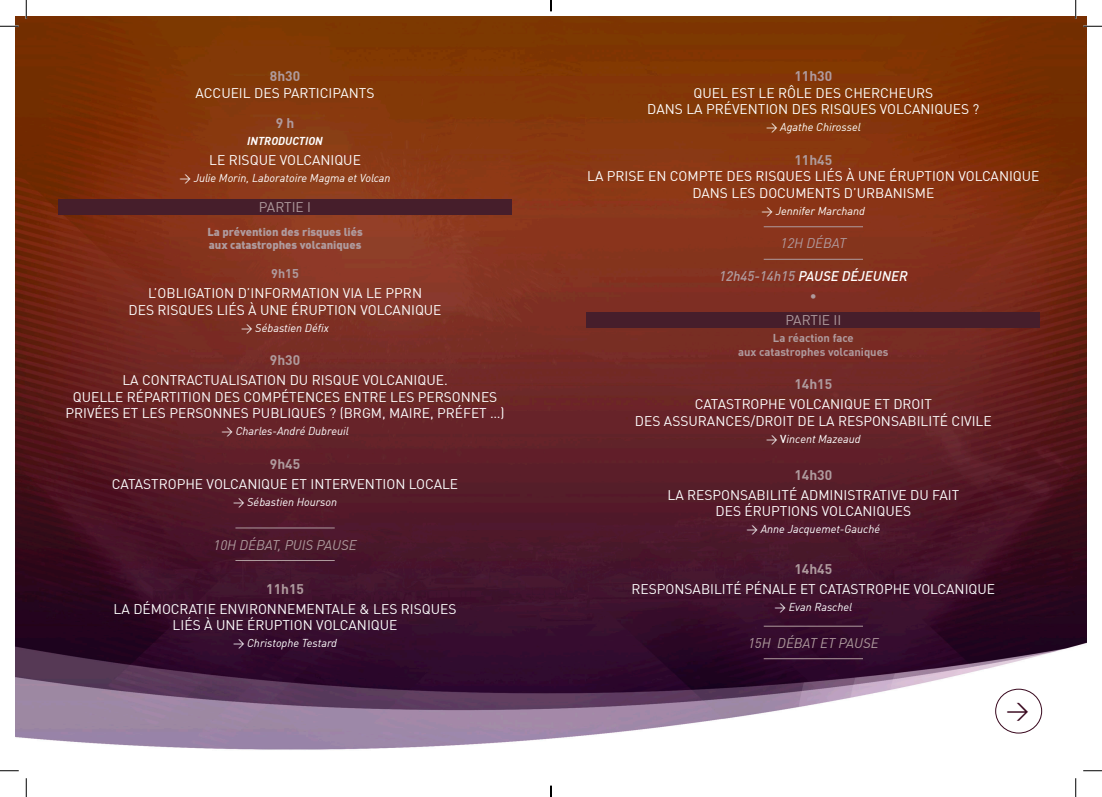
<style>
.page{position:relative;width:1102px;height:797px;background:#fff}
.page>*{position:absolute;margin:0;border:0;box-sizing:border-box;transform-origin:0 0}
.t1{font:22.5px "DIN Offc";color:#38071d}
.t2{font:13.75px/16.5px "DIN Offc";color:#fff;text-align:center}
.t3{font:italic 13.75px "DIN Offc";color:#af9b9e}
.t4{font:700 13.75px "DIN Offc";color:#af9b9e}
.t5{font:italic 500 13.75px "DIN Offc";color:#fff}
.t6{font:13.75px "DIN Offc";color:#af9b9e}
.t7{font:500 13.75px "DIN Offc";color:#af9b9e}
.t8{font:700 12.5px "DIN Offc";color:#af9b9e}
.t9{font:italic 11.25px "DIN Offc";color:#fff}
.t10{font:900 11.25px/13.5px "DIN Offc";color:#af9b9e}
.t11{font:700 11.25px/13.5px "DIN Offc";color:#af9b9e;text-align:center}
.t12{font:italic 700 11.25px "DIN Offc";color:#fff}
.s1{font-weight:700;color:#af9b9e}
.s2{font-style:normal}
.s3{color:#af9b9e}
.s4{font-weight:500;font-style:normal}
</style>
<div class="page">
<img style="left:16px;top:16px;width:1070px;height:734px">
<div style="left:58px;top:199px;width:454px;height:16px;background:#461e2b"></div>
<hr style="left:235px;top:527px;width:100px;height:1px;background:#af9b9e">
<hr style="left:235px;top:560px;width:100px;height:1px;background:#af9b9e">
<hr style="left:763px;top:226px;width:99px;height:1px;background:#af9b9e">
<hr style="left:763px;top:259px;width:99px;height:1px;background:#af9b9e">
<div style="left:586px;top:313px;width:454px;height:15px;background:#461e2b"></div>
<hr style="left:763px;top:626px;width:99px;height:1px;background:#af9b9e">
<hr style="left:763px;top:658px;width:99px;height:1px;background:#af9b9e">
<div style="left:995px;top:689px;width:46px;height:44px;border:1px solid #38071d;border-radius:50%"></div>
<svg style="left:0;top:25px;width:19px;height:2px"></svg>
<svg style="left:1083px;top:25px;width:18px;height:2px"></svg>
<svg style="left:0;top:770px;width:19px;height:1px"></svg>
<svg style="left:1083px;top:770px;width:18px;height:1px"></svg>
<svg style="left:25px;top:0;width:2px;height:19px"></svg>
<svg style="left:25px;top:778px;width:2px;height:19px"></svg>
<svg style="left:1074px;top:0;width:2px;height:19px"></svg>
<svg style="left:1075px;top:778px;width:1px;height:19px"></svg>
<svg style="left:550px;top:785px;width:1px;height:12px"></svg>
<p class="t2" style="left:195px;top:68px;width:180px"><span class="s1">8h30<br></span>ACCUEIL DES PARTICIPANTS</p>
<p class="t4" style="left:276px;top:114px;width:20px">9 h</p>
<p class="t12" style="left:247px;top:133px;width:77px">INTRODUCTION</p>
<p class="t2" style="left:209px;top:151px;width:153px">LE RISQUE VOLCANIQUE</p>
<p class="t9" style="left:179px;top:171px;width:212px"><span class="s2">→</span> Julie Morin, Laboratoire Magma et Volcan</p>
<p class="t6" style="left:259px;top:198px;width:54px">PARTIE I</p>
<p class="t10" style="left:207px;top:224px;width:157px">La prévention des risques liés aux catastrophes volcaniques</p>
<p class="t8" style="left:271px;top:265px;width:29px">9h15</p>
<p class="t2" style="left:129px;top:284px;width:314px">L’OBLIGATION D’INFORMATION VIA LE PPRN<br>DES RISQUES LIÉS À UNE ÉRUPTION VOLCANIQUE</p>
<p class="t9" style="left:241px;top:320px;width:89px"><span class="s2">→</span> Sébastien Défix</p>
<p class="t4" style="left:270px;top:351px;width:32px">9h30</p>
<p class="t2" style="left:65px;top:372px;width:441px">LA CONTRACTUALISATION DU RISQUE VOLCANIQUE.<br>QUELLE RÉPARTITION DES COMPÉTENCES ENTRE LES PERSONNES<br>PRIVÉES ET LES PERSONNES PUBLIQUES ? (BRGM, MAIRE, PRÉFET …)</p>
<p class="t9" style="left:221px;top:424px;width:128px"><span class="s2">→</span> Charles-André Dubreuil</p>
<p class="t4" style="left:270px;top:455px;width:32px">9h45</p>
<p class="t2" style="left:112px;top:475px;width:348px">CATASTROPHE VOLCANIQUE ET INTERVENTION LOCALE</p>
<p class="t9" style="left:233px;top:495px;width:106px"><span class="s2">→</span> Sébastien Hourson</p>
<p class="t3" style="left:213px;top:536px;width:144px">10H DÉBAT, PUIS PAUSE</p>
<p class="t4" style="left:266px;top:579px;width:39px">11h15</p>
<p class="t2" style="left:114px;top:600px;width:344px">LA DÉMOCRATIE ENVIRONNEMENTALE &amp; LES RISQUES<br>LIÉS À UNE ÉRUPTION VOLCANIQUE</p>
<p class="t9" style="left:233px;top:636px;width:106px"><span class="s2">→</span> Christophe Testard</p>
<p class="t2" style="left:647px;top:68px;width:333px"><span class="s1">11h30<br></span>QUEL EST LE RÔLE DES CHERCHEURS<br>DANS LA PRÉVENTION DES RISQUES VOLCANIQUES ?</p>
<p class="t9" style="left:766px;top:120px;width:96px"><span class="s2">→</span> Agathe Chirossel</p>
<p class="t2" style="left:587px;top:151px;width:454px"><span class="s1">11h45<br></span>LA PRISE EN COMPTE DES RISQUES LIÉS À UNE ÉRUPTION VOLCANIQUE<br>DANS LES DOCUMENTS D’URBANISME</p>
<p class="t9" style="left:761px;top:204px;width:105px"><span class="s2">→</span> Jennifer Marchand</p>
<p class="t3" style="left:780px;top:235px;width:67px">12H DÉBAT</p>
<p class="t5" style="left:719px;top:268px;width:190px"><span class="s3">12h45-14h15</span> PAUSE DÉJEUNER</p>
<p class="t7" style="left:809px;top:288px;width:9px">•</p>
<p class="t6" style="left:785px;top:311px;width:58px">PARTIE II</p>
<p class="t11" style="left:738px;top:331px;width:152px">La réaction face<br>aux catastrophes volcaniques</p>
<p class="t4" style="left:794px;top:375px;width:39px">14h15</p>
<p class="t2" style="left:635px;top:396px;width:358px">CATASTROPHE VOLCANIQUE ET DROIT<br>DES ASSURANCES/DROIT DE LA RESPONSABILITÉ CIVILE</p>
<p class="t9" style="left:766px;top:431px;width:96px"><span class="s2">→</span> <span class="s4">V</span>incent Mazeaud</p>
<p class="t4" style="left:794px;top:466px;width:39px">14h30</p>
<p class="t2" style="left:667px;top:486px;width:293px">LA RESPONSABILITÉ ADMINISTRATIVE DU FAIT<br>DES ÉRUPTIONS VOLCANIQUES</p>
<p class="t9" style="left:746px;top:522px;width:135px"><span class="s2">→</span> Anne Jacquemet-Gauché</p>
<p class="t4" style="left:794px;top:559px;width:39px">14h45</p>
<p class="t2" style="left:631px;top:580px;width:365px">RESPONSABILITÉ PÉNALE ET CATASTROPHE VOLCANIQUE</p>
<p class="t9" style="left:774px;top:599px;width:79px"><span class="s2">→</span> Evan Raschel</p>
<p class="t3" style="left:748px;top:634px;width:132px">15H DÉBAT ET PAUSE</p>
<p class="t1" style="left:1006px;top:696px;width:25px">→</p>
</div>
